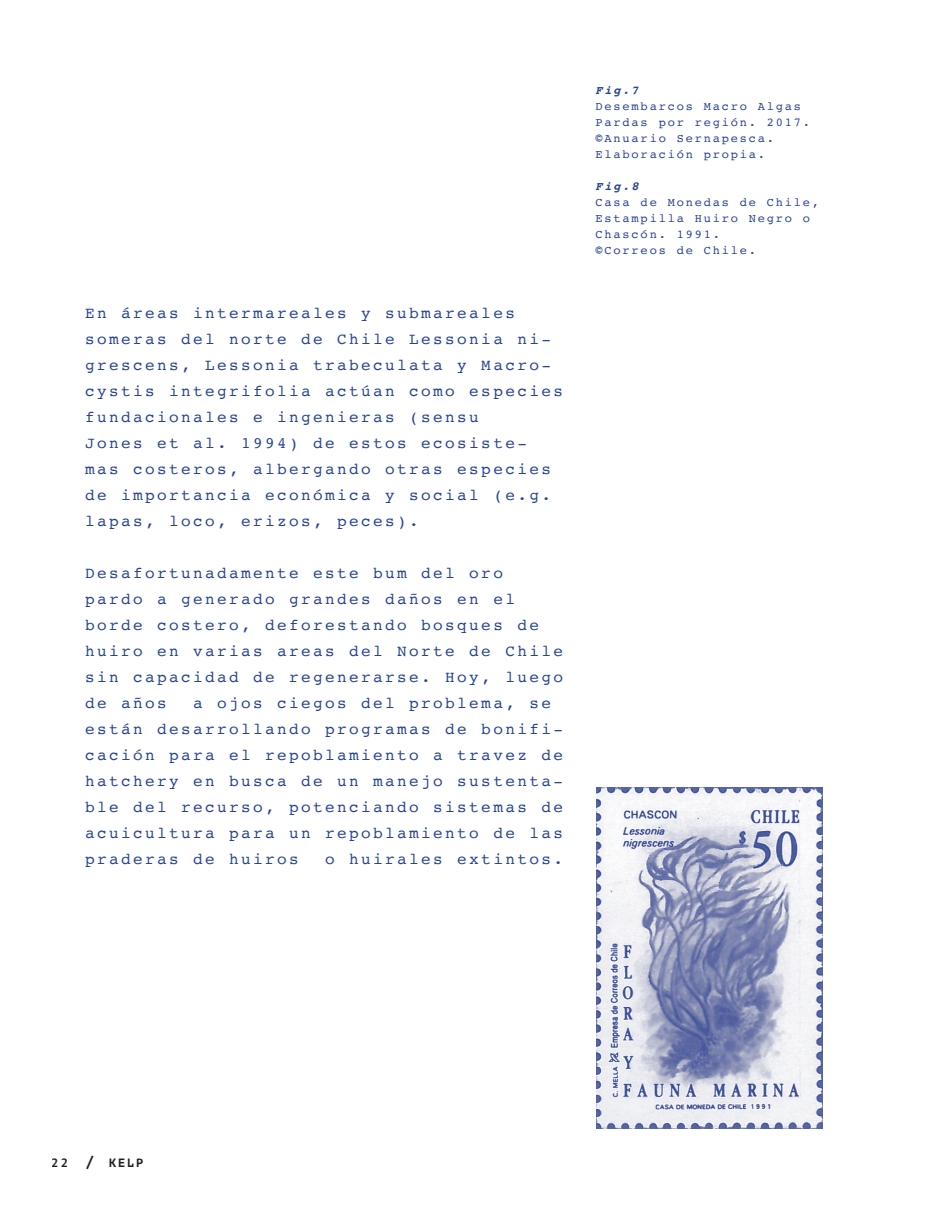
<style>
.page{position:relative;width:936px;height:1214px;background:#fff}
.page>*{position:absolute;margin:0;border:0;box-sizing:border-box;transform-origin:0 0}
.t1{font:16px/26px "Courier";letter-spacing:.15em;color:#284496}
.t2{font:12px/16px "Courier";letter-spacing:.15em;color:#284496}
.t3{font:italic 700 12px "Courier";letter-spacing:.15em;color:#284496}
.t4{font:700 12px "PT Mono";letter-spacing:.15em;color:#231f20}
.s1{font-size:16px}
</style>
<div class="page">
<img style="left:596px;top:787px;width:226px;height:341px">
<p class="t1" style="left:85px;top:301px;width:479px">En áreas intermareales y submareales someras del norte de Chile Lessonia ni&shy;grescens, Lessonia trabeculata y Macro&shy;cystis integrifolia actúan como especies fundacionales e ingenieras (sensu<br>Jones et al. 1994) de estos ecosiste&shy;mas costeros, albergando otras especies de importancia económica y social (e.g. lapas, loco, erizos, peces).</p>
<p class="t1" style="left:85px;top:561px;width:479px">Desafortunadamente este bum del oro pardo a generado grandes daños en el borde costero, deforestando bosques de huiro en varias areas del Norte de Chile sin capacidad de regenerarse. Hoy, luego de años</p>
<p class="t1" style="left:85px;top:691px;width:479px;text-indent:108px">a ojos ciegos del problema, se están desarrollando programas de bonifi&shy;cación para el repoblamiento a travez de hatchery en busca de un manejo sustenta&shy;ble del recurso, potenciando sistemas de acuicultura para un repoblamiento de las praderas de huiros</p>
<p class="t1" style="left:325px;top:847px;width:239px">o huirales extintos.</p>
<p class="t3" style="left:595px;top:85px;width:45px">Fig.7</p>
<p class="t2" style="left:595px;top:99px;width:216px">Desembarcos Macro Algas<br>Pardas por región. 2017. ©Anuario Sernapesca.<br>Elaboración propia.</p>
<p class="t3" style="left:595px;top:181px;width:45px">Fig.8</p>
<p class="t2" style="left:595px;top:195px;width:225px">Casa de Monedas de Chile,<br>Estampilla Huiro Negro o<br>Chascón. 1991.<br>©Correos de Chile.</p>
<p class="t4" style="left:52px;top:1156px;width:18px">22</p>
<p class="t4" style="left:85px;top:1156px;width:60px"><span class="s1">/</span> KELP</p>
</div>
